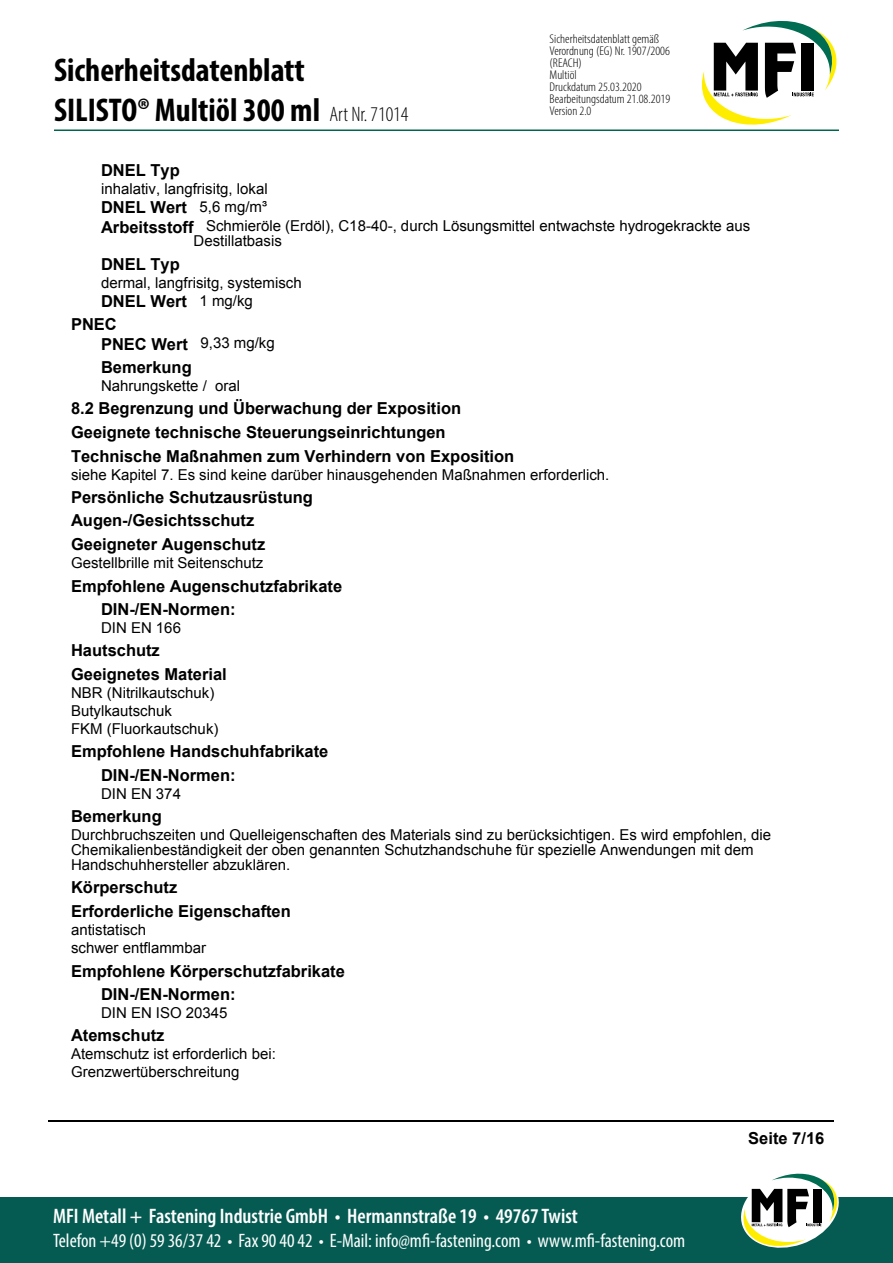
<style>
.page{position:relative;width:893px;height:1263px;background:#fff}
.page>*{position:absolute;margin:0;border:0;box-sizing:border-box;transform-origin:0 0}
.t1{font:700 condensed 33px/39.6px "Myriad Pro";color:#000}
.t2{font:600 condensed 21px "Myriad Pro";color:#fff}
.t3{font:condensed 19.5px "Myriad Pro";color:#fff}
.t4{font:700 16.5px/23.7px "Arial";color:#000}
.t5{font:16.5px "Arial";color:#000}
.t6{font:15px/18px "Arial";color:#000}
.t7{font:300 condensed 12.75px/12px "Myriad Pro";color:#000;scale:1.06 1}
.s1{font-weight:300;font-size:21px}
.s2{font-weight:400;font-size:15px}
.s3{font-weight:700;font-size:16.5px}
</style>
<div class="page">
<hr style="left:54px;top:129px;width:785px;height:2px;background:#00664b">
<svg style="left:702px;top:20px;width:135px;height:105px"></svg>
<div style="left:0;top:1197px;width:893px;height:66px;background:#055b52"></div>
<svg style="left:741px;top:1173px;width:98px;height:75px"></svg>
<hr style="left:49px;top:1120px;width:784px;height:1px;background:#000">
<h1 class="t1" style="left:54px;top:50px;width:356px">Sicherheitsdatenblatt<br>SILISTO® Multiöl 300 ml <span class="s1">Art Nr. 71014</span></h1>
<p class="t7" style="left:550px;top:33px;width:115px">Sicherheitsdatenblatt gemäß<br>Verordnung (EG) Nr. 1907/2006 (REACH)<br>Multiöl<br>Druckdatum 25.03.2020<br>Bearbeitungsdatum 21.08.2019<br>Version 2.0</p>
<p class="t5" style="left:499px;top:84px;width:90px">Druckdatum</p>
<p class="t4" style="left:101px;top:158px;width:80px">DNEL Typ</p>
<p class="t6" style="left:101px;top:179px;width:168px">inhalativ, langfrisitg, lokal</p>
<p class="t4" style="left:101px;top:196px;width:168px">DNEL Wert <span class="s2">5,6 mg/m³</span></p>
<p class="t6" style="left:194px;top:218px;width:558px;line-height:15px;text-indent:-93px"><span class="s3">Arbeitsstoff</span> Schmieröle (Erdöl), C18-40-, durch Lösungsmittel entwachste hydrogekrackte aus<br>Destillatbasis</p>
<p class="t4" style="left:101px;top:252px;width:80px">DNEL Typ</p>
<p class="t6" style="left:101px;top:273px;width:202px">dermal, langfrisitg, systemisch</p>
<p class="t4" style="left:71px;top:290px;width:183px;line-height:23.2px;text-indent:30px">DNEL Wert <span class="s2">1 mg/kg<br></span>PNEC</p>
<p class="t6" style="left:101px;top:334px;width:175px"><span class="s3">PNEC Wert</span> 9,33 mg/kg</p>
<p class="t4" style="left:101px;top:356px;width:92px">Bemerkung</p>
<p class="t6" style="left:101px;top:377px;width:141px">Nahrungskette / oral</p>
<p class="t4" style="left:71px;top:397px;width:445px">8.2 Begrenzung und Überwachung der Exposition<br>Geeignete technische Steuerungseinrichtungen<br>Technische Maßnahmen zum Verhindern von Exposition</p>
<p class="t6" style="left:71px;top:465px;width:540px">siehe Kapitel 7. Es sind keine darüber hinausgehenden Maßnahmen erforderlich.</p>
<p class="t4" style="left:71px;top:485px;width:243px">Persönliche Schutzausrüstung<br>Augen-/Gesichtsschutz<br>Geeigneter Augenschutz</p>
<p class="t6" style="left:71px;top:554px;width:194px">Gestellbrille mit Seitenschutz</p>
<p class="t4" style="left:101px;top:574px;width:243px;line-height:23.2px;text-indent:-30px">Empfohlene Augenschutzfabrikate<br>DIN-/EN-Normen:</p>
<p class="t6" style="left:101px;top:619px;width:81px">DIN EN 166</p>
<p class="t4" style="left:71px;top:639px;width:157px">Hautschutz<br>Geeignetes Material</p>
<p class="t6" style="left:71px;top:683px;width:149px">NBR (Nitrilkautschuk)<br>Butylkautschuk<br>FKM (Fluorkautschuk)</p>
<p class="t4" style="left:101px;top:740px;width:229px;line-height:23.2px;text-indent:-30px">Empfohlene Handschuhfabrikate<br>DIN-/EN-Normen:</p>
<p class="t6" style="left:101px;top:784px;width:81px">DIN EN 374</p>
<p class="t4" style="left:71px;top:804px;width:92px">Bemerkung</p>
<p class="t6" style="left:71px;top:827px;width:701px;line-height:15px">Durchbruchszeiten und Quelleigenschaften des Materials sind zu berücksichtigen. Es wird empfohlen, die<br>Chemikalienbeständigkeit der oben genannten Schutzhandschuhe für spezielle Anwendungen mit dem<br>Handschuhhersteller abzuklären.</p>
<p class="t4" style="left:71px;top:876px;width:221px">Körperschutz<br>Erforderliche Eigenschaften</p>
<p class="t6" style="left:71px;top:920px;width:136px">antistatisch<br>schwer entflammbar</p>
<p class="t4" style="left:101px;top:959px;width:245px;line-height:23.2px;text-indent:-30px">Empfohlene Körperschutzfabrikate<br>DIN-/EN-Normen:</p>
<p class="t6" style="left:101px;top:1003px;width:128px">DIN EN ISO 20345</p>
<p class="t4" style="left:71px;top:1023px;width:95px">Atemschutz</p>
<p class="t6" style="left:71px;top:1045px;width:206px">Atemschutz ist erforderlich bei:<br>Grenzwertüberschreitung</p>
<h2 class="t2" style="left:53px;top:1203px;width:526px">MFI Metall + Fastening Industrie GmbH • Hermannstraße 19 • 49767 Twist</h2>
<h3 class="t3" style="left:53px;top:1228px;width:634px">Telefon +49 (0) 59 36/37 42 • Fax 90 40 42 • E-Mail: info@mfi-fastening.com • www.mfi-fastening.com</h3>
<p class="t4" style="left:748px;top:1126px;width:78px">Seite 7/16</p>
</div>
